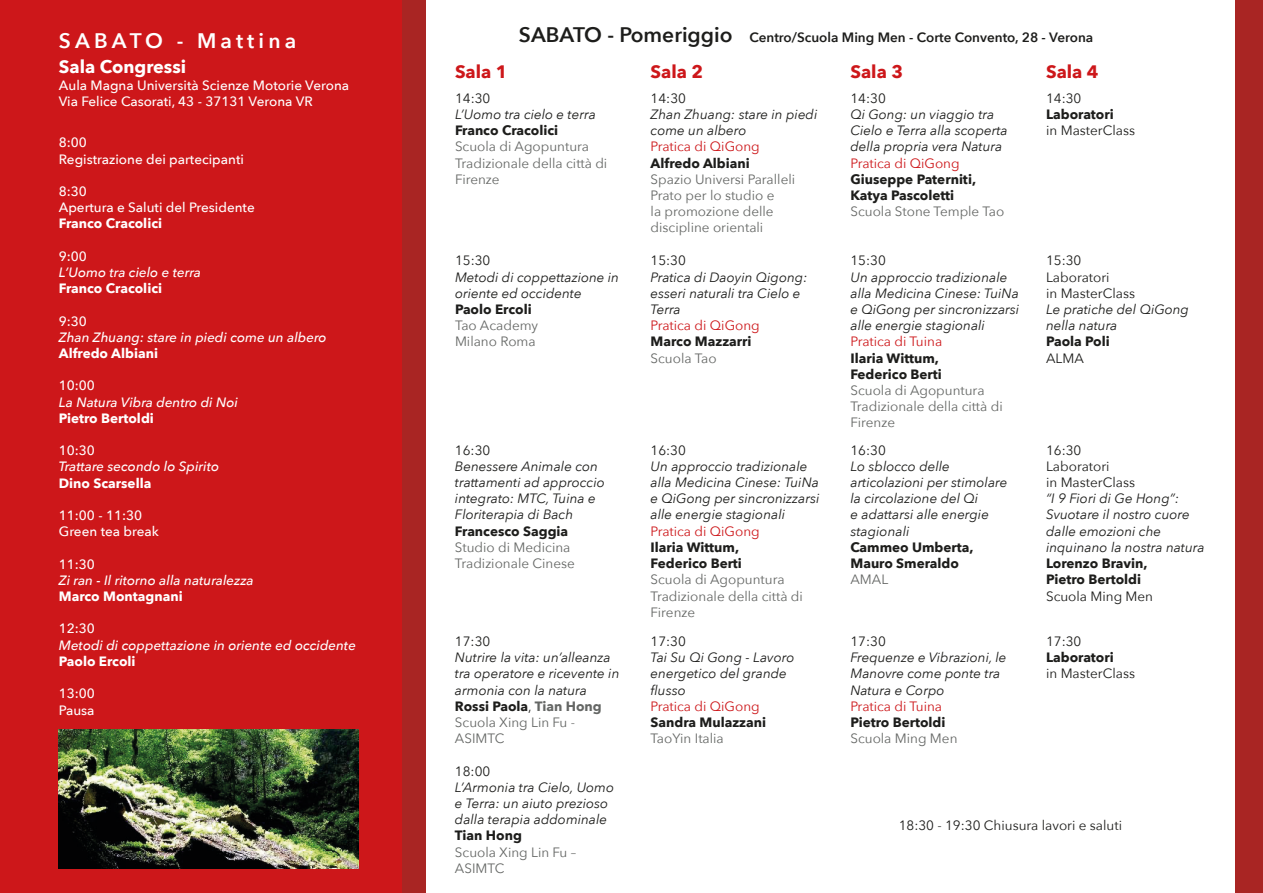
<style>
.page{position:relative;width:1263px;height:893px;background:#fff}
.page>*{position:absolute;margin:0;border:0;box-sizing:border-box;transform-origin:0 0}
.t1{font:600 21px "Avenir Next";letter-spacing:.2em;color:#fff}
.t2{font:700 18px "Avenir Next";color:#cd171a}
.t3{font:700 18px "Avenir Next";color:#fff}
.t4{font:italic 13.5px/16.2px "Avenir Next";color:#1d1d1b}
.t5{font:13.5px/16.2px "Avenir Next";color:#656765}
.t6{font:700 13.5px/16.2px "Avenir Next";color:#1d1d1b}
.t7{font:13.5px/16.2px "Avenir Next";color:#1d1d1b}
.t8{font:500 13.5px/16.2px "Avenir Next";color:#fff}
.t9{font:italic 500 13.5px "Avenir Next";color:#fff}
.t10{font:13.5px "Avenir Next";color:#cd171a}
.t11{font:700 13.5px "Avenir Next";color:#fff}
.t12{font:600 13.5px "Avenir Next";color:#1d1d1b}
.s1{font-size:21px}
.s2{font-weight:700;font-style:normal}
.s3{font-style:normal}
.s4{font-weight:700;font-style:normal;color:#656765}
.s5{font-style:normal;color:#656765}
</style>
<div class="page">
<div style="left:0;top:0;width:402px;height:893px;background:#cd171a"></div>
<div style="left:402px;top:0;width:23px;height:893px;background:#a92523"></div>
<div style="left:1235px;top:0;width:28px;height:893px;background:#a92523"></div>
<img style="left:59px;top:729px;width:300px;height:140px">
<h1 class="t1" style="left:59px;top:23px;width:239px">SABATO - Mattina</h1>
<h2 class="t3" style="left:59px;top:52px;width:129px">Sala Congressi</h2>
<p class="t8" style="left:59px;top:76px;width:292px">Aula Magna Università Scienze Motorie Verona<br>Via Felice Casorati, 43 - 37131 Verona VR</p>
<p class="t8" style="left:59px;top:134px;width:187px">8:00<br>Registrazione dei partecipanti</p>
<p class="t8" style="left:59px;top:183px;width:197px">8:30<br>Apertura e Saluti del Presidente</p>
<p class="t11" style="left:59px;top:212px;width:105px">Franco Cracolici</p>
<p class="t8" style="left:59px;top:248px;width:30px">9:00</p>
<p class="t9" style="left:59px;top:261px;width:144px">L’Uomo tra cielo e terra</p>
<p class="t11" style="left:59px;top:277px;width:105px">Franco Cracolici</p>
<p class="t8" style="left:59px;top:312px;width:30px">9:30</p>
<p class="t9" style="left:59px;top:326px;width:269px">Zhan Zhuang: stare in piedi come un albero</p>
<p class="t11" style="left:59px;top:342px;width:101px">Alfredo Albiani</p>
<p class="t8" style="left:59px;top:377px;width:38px">10:00</p>
<p class="t9" style="left:59px;top:390px;width:181px">La Natura Vibra dentro di Noi</p>
<p class="t11" style="left:59px;top:406px;width:97px">Pietro Bertoldi</p>
<p class="t8" style="left:59px;top:442px;width:38px">10:30</p>
<p class="t9" style="left:59px;top:455px;width:162px">Trattare secondo lo Spirito</p>
<p class="t11" style="left:59px;top:471px;width:94px">Dino Scarsella</p>
<p class="t8" style="left:59px;top:507px;width:101px">11:00 - 11:30<br>Green tea break</p>
<p class="t8" style="left:59px;top:555px;width:38px">11:30</p>
<p class="t9" style="left:59px;top:569px;width:197px">Zi ran - Il ritorno alla naturalezza</p>
<p class="t11" style="left:59px;top:585px;width:125px">Marco Montagnani</p>
<p class="t8" style="left:59px;top:620px;width:38px">12:30</p>
<p class="t9" style="left:59px;top:633px;width:299px">Metodi di coppettazione in oriente ed occidente</p>
<p class="t11" style="left:59px;top:649px;width:78px">Paolo Ercoli</p>
<p class="t8" style="left:59px;top:685px;width:38px">13:00<br>Pausa</p>
<p class="t12" style="left:519px;top:26px;width:576px"><span class="s1">SABATO - Pomeriggio</span> Centro/Scuola Ming Men - Corte Convento, 28 - Verona</p>
<h2 class="t2" style="left:455px;top:56px;width:54px">Sala 1</h2>
<h2 class="t2" style="left:651px;top:56px;width:54px">Sala 2</h2>
<h2 class="t2" style="left:850px;top:56px;width:54px">Sala 3</h2>
<h2 class="t2" style="left:1046px;top:56px;width:54px">Sala 4</h2>
<p class="t7" style="left:455px;top:89px;width:37px">14:30</p>
<p class="t4" style="left:455px;top:106px;width:142px">L’Uomo tra cielo e terra</p>
<p class="t6" style="left:455px;top:122px;width:105px">Franco Cracolici</p>
<p class="t5" style="left:455px;top:138px;width:154px">Scuola di Agopuntura<br>Tradizionale della città di<br>Firenze</p>
<p class="t7" style="left:651px;top:89px;width:37px">14:30</p>
<p class="t4" style="left:651px;top:106px;width:168px">Zhan Zhuang: stare in piedi come un albero</p>
<p class="t10" style="left:651px;top:135px;width:111px">Pratica di QiGong</p>
<p class="t6" style="left:651px;top:155px;width:101px">Alfredo Albiani</p>
<p class="t5" style="left:651px;top:170px;width:146px">Spazio Universi Paralleli<br>Prato per lo studio e<br>la promozione delle discipline orientali</p>
<p class="t7" style="left:850px;top:89px;width:37px">14:30</p>
<p class="t4" style="left:850px;top:106px;width:159px">Qi Gong: un viaggio tra<br>Cielo e Terra alla scoperta della propria vera Natura</p>
<p class="t10" style="left:850px;top:151px;width:111px">Pratica di QiGong</p>
<p class="t6" style="left:850px;top:171px;width:127px">Giuseppe Paterniti,<br>Katya Pascoletti</p>
<p class="t5" style="left:850px;top:203px;width:155px">Scuola Stone Temple Tao</p>
<p class="t7" style="left:1046px;top:89px;width:37px">14:30</p>
<p class="t6" style="left:1046px;top:106px;width:69px">Laboratori</p>
<p class="t7" style="left:1046px;top:122px;width:90px">in MasterClass</p>
<p class="t7" style="left:455px;top:252px;width:37px">15:30</p>
<p class="t4" style="left:455px;top:268px;width:166px">Metodi di coppettazione in oriente ed occidente</p>
<p class="t6" style="left:455px;top:301px;width:78px">Paolo Ercoli</p>
<p class="t5" style="left:455px;top:317px;width:85px">Tao Academy<br>Milano Roma</p>
<p class="t7" style="left:455px;top:441px;width:37px">16:30</p>
<p class="t4" style="left:455px;top:457px;width:151px">Benessere Animale con trattamenti ad approccio integrato: MTC, Tuina e<br>Floriterapia di Bach</p>
<p class="t6" style="left:455px;top:523px;width:115px">Francesco Saggia</p>
<p class="t5" style="left:455px;top:538px;width:121px">Studio di Medicina<br>Tradizionale Cinese</p>
<p class="t7" style="left:455px;top:633px;width:37px">17:30</p>
<p class="t4" style="left:455px;top:649px;width:166px">Nutrire la vita: un’alleanza tra operatore e ricevente in armonia con la natura<br><span class="s2">Rossi Paola</span><span class="s3">,</span> <span class="s4">Tian Hong<br></span><span class="s5">Scuola Xing Lin Fu -<br>ASIMTC</span></p>
<p class="t7" style="left:455px;top:762px;width:37px">18:00</p>
<p class="t4" style="left:455px;top:778px;width:161px">L’Armonia tra Cielo, Uomo e Terra: un aiuto prezioso dalla terapia addominale</p>
<p class="t6" style="left:455px;top:827px;width:69px">Tian Hong</p>
<p class="t5" style="left:455px;top:843px;width:123px">Scuola Xing Lin Fu –<br>ASIMTC</p>
<p class="t7" style="left:651px;top:252px;width:37px">15:30</p>
<p class="t4" style="left:651px;top:268px;width:158px">Pratica di Daoyin Qigong: esseri naturali tra Cielo e<br>Terra</p>
<p class="t10" style="left:651px;top:314px;width:111px">Pratica di QiGong</p>
<p class="t6" style="left:651px;top:333px;width:103px">Marco Mazzarri</p>
<p class="t5" style="left:651px;top:349px;width:67px">Scuola Tao</p>
<p class="t7" style="left:651px;top:441px;width:37px">16:30</p>
<p class="t4" style="left:651px;top:457px;width:170px">Un approccio tradizionale alla Medicina Cinese: TuiNa e QiGong per sincronizzarsi alle energie stagionali</p>
<p class="t10" style="left:651px;top:520px;width:111px">Pratica di QiGong</p>
<p class="t6" style="left:651px;top:539px;width:93px">Ilaria Wittum,<br>Federico Berti</p>
<p class="t5" style="left:651px;top:571px;width:154px">Scuola di Agopuntura<br>Tradizionale della città di<br>Firenze</p>
<p class="t7" style="left:651px;top:633px;width:37px">17:30</p>
<p class="t4" style="left:651px;top:649px;width:145px">Tai Su Qi Gong - Lavoro energetico del grande flusso</p>
<p class="t10" style="left:651px;top:695px;width:111px">Pratica di QiGong</p>
<p class="t6" style="left:651px;top:714px;width:117px">Sandra Mulazzani</p>
<p class="t5" style="left:651px;top:730px;width:75px">TaoYin Italia</p>
<p class="t7" style="left:850px;top:252px;width:37px">15:30</p>
<p class="t4" style="left:850px;top:268px;width:170px">Un approccio tradizionale alla Medicina Cinese: TuiNa e QiGong per sincronizzarsi alle energie stagionali</p>
<p class="t10" style="left:850px;top:330px;width:93px">Pratica di Tuina</p>
<p class="t6" style="left:850px;top:350px;width:93px">Ilaria Wittum,<br>Federico Berti</p>
<p class="t5" style="left:850px;top:382px;width:154px">Scuola di Agopuntura<br>Tradizionale della città di<br>Firenze</p>
<p class="t7" style="left:850px;top:441px;width:37px">16:30</p>
<p class="t4" style="left:850px;top:457px;width:158px">Lo sblocco delle articolazioni per stimolare la circolazione del Qi<br>e adattarsi alle energie stagionali</p>
<p class="t6" style="left:850px;top:539px;width:124px">Cammeo Umberta,<br>Mauro Smeraldo</p>
<p class="t5" style="left:850px;top:571px;width:39px">AMAL</p>
<p class="t7" style="left:850px;top:633px;width:37px">17:30</p>
<p class="t4" style="left:850px;top:649px;width:158px">Frequenze e Vibrazioni, le<br>Manovre come ponte tra<br>Natura e Corpo</p>
<p class="t10" style="left:850px;top:695px;width:93px">Pratica di Tuina</p>
<p class="t6" style="left:850px;top:714px;width:97px">Pietro Bertoldi</p>
<p class="t5" style="left:850px;top:730px;width:109px">Scuola Ming Men</p>
<p class="t7" style="left:1046px;top:252px;width:90px">15:30<br>Laboratori<br>in MasterClass</p>
<p class="t4" style="left:1046px;top:301px;width:144px">Le pratiche del QiGong nella natura</p>
<p class="t6" style="left:1046px;top:333px;width:65px">Paola Poli</p>
<p class="t7" style="left:1046px;top:349px;width:39px">ALMA</p>
<p class="t7" style="left:1046px;top:441px;width:90px">16:30<br>Laboratori<br>in MasterClass</p>
<p class="t4" style="left:1046px;top:490px;width:160px">“I 9 Fiori di Ge Hong”:<br>Svuotare il nostro cuore dalle emozioni che inquinano la nostra natura</p>
<p class="t6" style="left:1046px;top:555px;width:103px">Lorenzo Bravin,<br>Pietro Bertoldi</p>
<p class="t7" style="left:1046px;top:587px;width:109px">Scuola Ming Men</p>
<p class="t7" style="left:1046px;top:633px;width:37px">17:30</p>
<p class="t6" style="left:1046px;top:649px;width:69px">Laboratori</p>
<p class="t7" style="left:1046px;top:665px;width:90px">in MasterClass</p>
<p class="t7" style="left:899px;top:817px;width:225px">18:30 - 19:30 Chiusura lavori e saluti</p>
</div>
